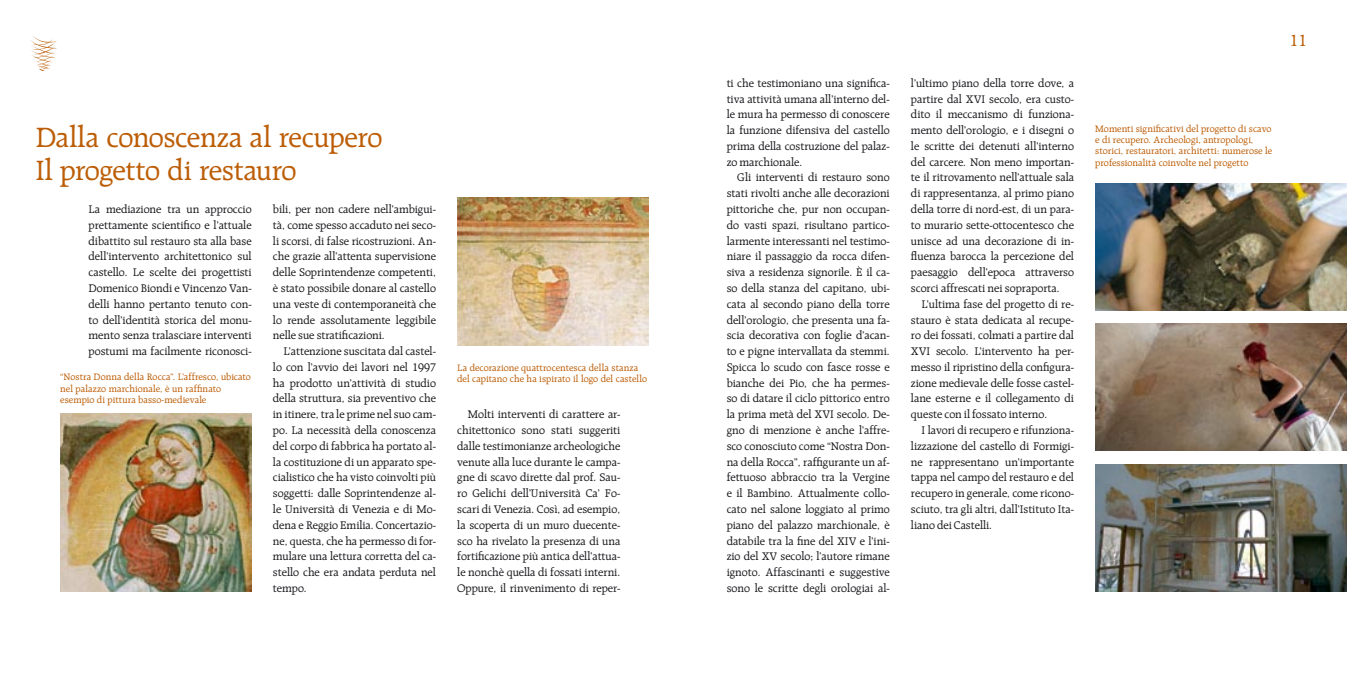
<style>
.page{position:relative;width:1347px;height:674px;background:#fff}
.page>*{position:absolute;margin:0;border:0;box-sizing:border-box;transform-origin:0 0}
._0_titolo{font:30px "Raleigh LT";letter-spacing:-.01em;color:#bc5d06}
.t1{font:17.5px "Raleigh LT";color:#bc5d06}
._1b_testo_normale_rientrato{font:11.88px/15.8px "Raleigh LT";color:#1b1b1f;text-align:justify}
._1_testo_normale{font:11.88px/15.8px "Raleigh LT";color:#1b1b1f;text-align:justify}
._2_didascalia_sopra{font:10px/11.2px "Raleigh LT";letter-spacing:.005em;color:#bc5d06}
._2_didascalia_sotto{font:10px/11.2px "Raleigh LT";letter-spacing:.01em;color:#bc5d06}
</style>
<div class="page">
<svg style="left:30px;top:36px;width:27px;height:35px"></svg>
<img style="left:1095px;top:183px;width:251px;height:128px">
<img style="left:1095px;top:323px;width:251px;height:127px">
<img style="left:1095px;top:464px;width:251px;height:127px">
<img style="left:457px;top:197px;width:191px;height:148px">
<img style="left:60px;top:414px;width:191px;height:177px">
<p class="_0_titolo" style="left:35px;top:121px;width:348px">Dalla conoscenza al recupero</p>
<p class="_0_titolo" style="left:35px;top:153px;width:263px">Il progetto di restauro</p>
<p class="_1_testo_normale" style="left:89px;top:201px;width:165px">La mediazione tra un approccio prettamente scientifico e l’attuale dibattito sul restauro sta alla base dell’intervento architettonico sul castello. Le scelte dei progettisti Domenico Biondi e Vincenzo Van&shy;delli hanno pertanto tenuto con&shy;to dell’identità storica del monu&shy;mento senza tralasciare interventi postumi ma facilmente riconosci-</p>
<p class="_1_testo_normale" style="left:273px;top:201px;width:164px">bili, per non cadere nell’ambigui&shy;tà, come spesso accaduto nei seco&shy;li scorsi, di false ricostruzioni. An&shy;che grazie all’attenta supervisione delle Soprintendenze competenti, è stato possibile donare al castello una veste di contemporaneità che lo rende assolutamente leggibile nelle sue stratificazioni.</p>
<p class="_1b_testo_normale_rientrato" style="left:273px;top:343px;width:165px;text-indent:11px">L’attenzione suscitata dal castel&shy;lo con l’avvio dei lavori nel 1997 ha prodotto un’attività di studio della struttura, sia preventivo che in itinere, tra le prime nel suo cam&shy;po. La necessità della conoscenza del corpo di fabbrica ha portato al&shy;la costituzione di un apparato spe&shy;cialistico che ha visto coinvolti più soggetti: dalle Soprintendenze al&shy;le Università di Venezia e di Mo&shy;dena e Reggio Emilia. Concertazio&shy;ne, questa, che ha permesso di for&shy;mulare una lettura corretta del ca&shy;stello che era andata perduta nel tempo.</p>
<p class="_2_didascalia_sopra" style="left:60px;top:371px;width:192px">“Nostra Donna della Rocca”. L’affresco, ubicato nel palazzo marchionale, è un raffinato esempio di pittura basso-medievale</p>
<p class="_2_didascalia_sotto" style="left:457px;top:362px;width:191px">La decorazione quattrocentesca della stanza del capitano che ha ispirato il logo del castello</p>
<p class="_1b_testo_normale_rientrato" style="left:457px;top:406px;width:165px;text-indent:11px">Molti interventi di carattere ar&shy;chitettonico sono stati suggeriti dalle testimonianze archeologiche venute alla luce durante le campa&shy;gne di scavo dirette dal prof. Sau&shy;ro Gelichi dell’Università Ca’ Fo&shy;scari di Venezia. Così, ad esempio, la scoperta di un muro duecente&shy;sco ha rivelato la presenza di una fortificazione più antica dell’attua&shy;le nonchè quella di fossati interni.<br>Oppure, il rinvenimento di reper-</p>
<p class="_1b_testo_normale_rientrato" style="left:726px;top:75px;width:164px">ti che testimoniano una significa&shy;tiva attività umana all’interno del&shy;le mura ha permesso di conoscere la funzione difensiva del castello prima della costruzione del palaz&shy;zo marchionale.</p>
<p class="_1b_testo_normale_rientrato" style="left:726px;top:169px;width:165px;text-indent:11px">Gli interventi di restauro sono stati rivolti anche alle decorazioni pittoriche che, pur non occupan&shy;do vasti spazi, risultano partico&shy;larmente interessanti nel testimo&shy;niare il passaggio da rocca difen&shy;siva a residenza signorile. È il ca&shy;so della stanza del capitano, ubi&shy;cata al secondo piano della torre dell’orologio, che presenta una fa&shy;scia decorativa con foglie d’acan&shy;to e pigne intervallata da stemmi.<br>Spicca lo scudo con fasce rosse e bianche dei Pio, che ha permes&shy;so di datare il ciclo pittorico entro la prima metà del XVI secolo. De&shy;gno di menzione è anche l’affre&shy;sco conosciuto come “Nostra Don&shy;na della Rocca”, raffigurante un af&shy;fettuoso abbraccio tra la Vergine e il Bambino. Attualmente collo&shy;cato nel salone loggiato al primo piano del palazzo marchionale, è databile tra la fine del XIV e l’ini&shy;zio del XV secolo; l’autore rimane ignoto. Affascinanti e suggestive sono le scritte degli orologiai al-</p>
<p class="_1b_testo_normale_rientrato" style="left:911px;top:75px;width:165px">l’ultimo piano della torre dove, a partire dal XVI secolo, era custo&shy;dito il meccanismo di funziona&shy;mento dell’orologio, e i disegni o le scritte dei detenuti all’interno del carcere. Non meno importan&shy;te il ritrovamento nell’attuale sala di rappresentanza, al primo piano della torre di nord-est, di un para&shy;to murario sette-ottocentesco che unisce ad una decorazione di in&shy;fluenza barocca la percezione del paesaggio dell’epoca attraverso scorci affrescati nei sopraporta.</p>
<p class="_1b_testo_normale_rientrato" style="left:911px;top:296px;width:164px;text-indent:11px">L’ultima fase del progetto di re&shy;stauro è stata dedicata al recupe&shy;ro dei fossati, colmati a partire dal XVI secolo. L’intervento ha per&shy;messo il ripristino della configura&shy;zione medievale delle fosse castel&shy;lane esterne e il collegamento di queste con il fossato interno.</p>
<p class="_1b_testo_normale_rientrato" style="left:911px;top:422px;width:164px;text-indent:11px">I lavori di recupero e rifunziona&shy;lizzazione del castello di Formigi&shy;ne rappresentano un’importante tappa nel campo del restauro e del recupero in generale, come ricono&shy;sciuto, tra gli altri, dall’Istituto Ita&shy;liano dei Castelli.</p>
<h2 class="t1" style="left:1289px;top:31px;width:19px">11</h2>
<p class="_2_didascalia_sopra" style="left:1095px;top:123px;width:178px">Momenti significativi del progetto di scavo e di recupero. Archeologi, antropologi, storici, restauratori, architetti: numerose le professionalità coinvolte nel progetto</p>
</div>
